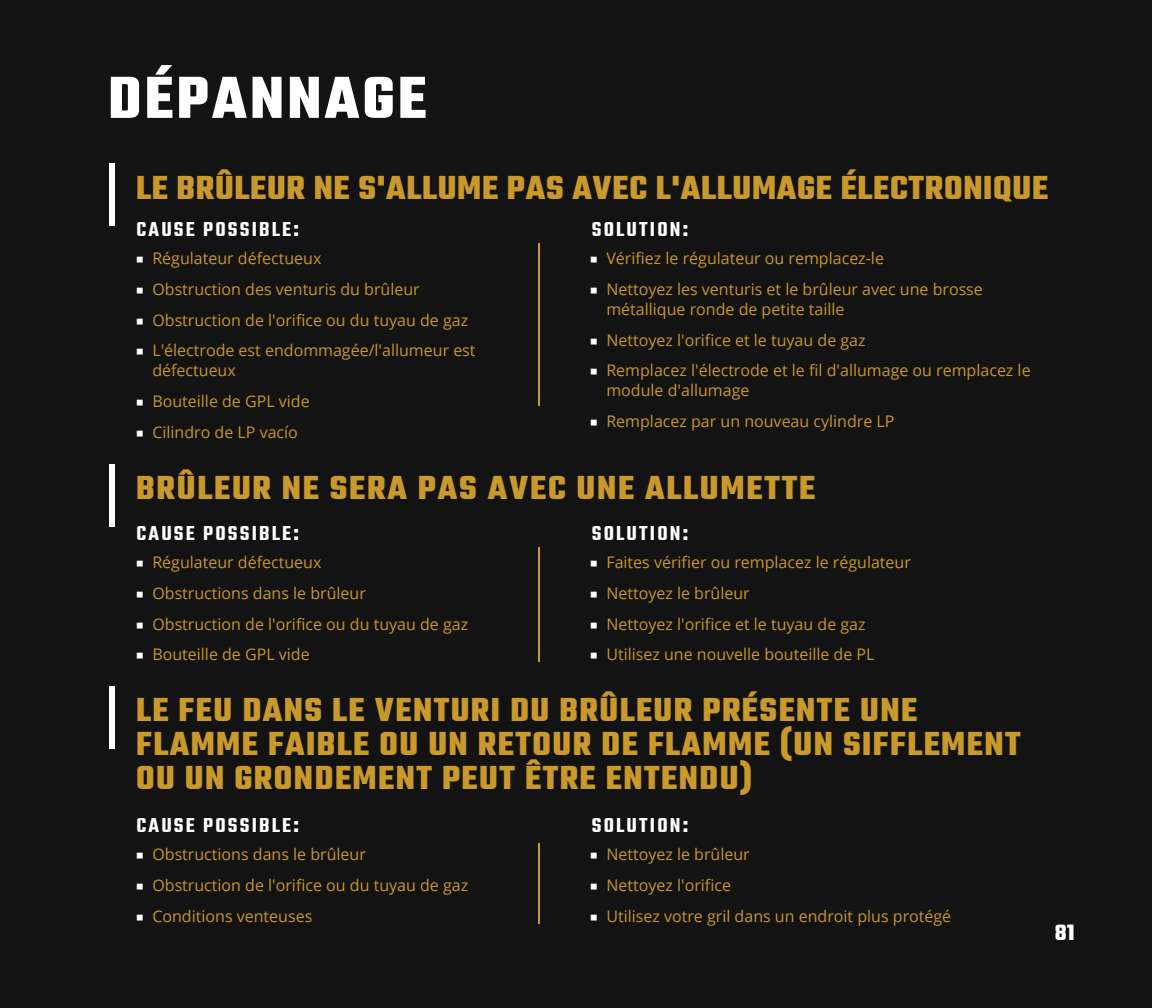
<style>
.page{position:relative;width:1152px;height:1008px;background:#141313}
.page>*{position:absolute;margin:0;border:0;box-sizing:border-box;transform-origin:0 0}
.t1{font:700 64px "Teko";letter-spacing:.05em;color:#fff}
.t2{font:700 36px/34px "Teko";letter-spacing:.04em;color:#ca992b}
.t3{font:700 36px "Teko";letter-spacing:.02em;color:#ca992b}
.t4{font:700 24px "Teko";color:#fff}
.t5{font:600 22px "Teko";letter-spacing:.1em;color:#fff}
.t6{font:16px/20px "Open Sans";color:#c8972b}
.s1{font-weight:700}
.s2{font-family:"Kanit";font-size:12px;color:#fff}
</style>
<div class="page">
<hr style="left:538px;top:244px;width:2px;height:162px;background:#ca992b">
<div style="left:109px;top:164px;width:6px;height:62px;background:#fff"></div>
<div style="left:109px;top:465px;width:6px;height:62px;background:#fff"></div>
<hr style="left:538px;top:548px;width:2px;height:114px;background:#ca992b">
<div style="left:109px;top:687px;width:6px;height:62px;background:#fff"></div>
<hr style="left:538px;top:843px;width:2px;height:81px;background:#ca992b">
<p class="t1" style="left:108px;top:57px;width:320px">DÉPANNAGE</p>
<p class="t3" style="left:136px;top:164px;width:914px">LE BRÛLEUR NE S'ALLUME PAS AVEC L'ALLUMAGE ÉLECTRONIQUE</p>
<p class="t5" style="left:136px;top:215px;width:164px">CAUSE POSSIBLE<span class="s1">:</span></p>
<p class="t5" style="left:592px;top:215px;width:98px">SOLUTION<span class="s1">:</span></p>
<p class="t6" style="left:136px;top:248px;width:186px"><span class="s2">■</span> Régulateur défectueux</p>
<p class="t6" style="left:136px;top:279px;width:285px"><span class="s2">■</span> Obstruction des venturis du brûleur</p>
<p class="t6" style="left:136px;top:309px;width:333px"><span class="s2">■</span> Obstruction de l'orifice ou du tuyau de gaz</p>
<p class="t6" style="left:152px;top:340px;width:325px;text-indent:-16px"><span class="s2">■</span> L'électrode est endommagée/l'allumeur est défectueux</p>
<p class="t6" style="left:136px;top:391px;width:175px"><span class="s2">■</span> Bouteille de GPL vide</p>
<p class="t6" style="left:136px;top:422px;width:163px"><span class="s2">■</span> Cilindro de LP vacío</p>
<p class="t6" style="left:590px;top:248px;width:295px"><span class="s2">■</span> Vérifiez le régulateur ou remplacez-le</p>
<p class="t6" style="left:606px;top:279px;width:378px;text-indent:-16px"><span class="s2">■</span> Nettoyez les venturis et le brûleur avec une brosse métallique ronde de petite taille</p>
<p class="t6" style="left:590px;top:329px;width:277px"><span class="s2">■</span> Nettoyez l'orifice et le tuyau de gaz</p>
<p class="t6" style="left:606px;top:360px;width:426px;text-indent:-16px"><span class="s2">■</span> Remplacez l'électrode et le fil d'allumage ou remplacez le module d'allumage</p>
<p class="t6" style="left:590px;top:411px;width:306px"><span class="s2">■</span> Remplacez par un nouveau cylindre LP</p>
<p class="t2" style="left:136px;top:473px;width:681px">BRÛLEUR NE SERA PAS AVEC UNE ALLUMETTE</p>
<p class="t5" style="left:136px;top:519px;width:164px">CAUSE POSSIBLE<span class="s1">:</span></p>
<p class="t5" style="left:592px;top:519px;width:98px">SOLUTION<span class="s1">:</span></p>
<p class="t6" style="left:590px;top:552px;width:322px"><span class="s2">■</span> Faites vérifier ou remplacez le régulateur</p>
<p class="t6" style="left:590px;top:583px;width:161px"><span class="s2">■</span> Nettoyez le brûleur</p>
<p class="t6" style="left:590px;top:613px;width:277px"><span class="s2">■</span> Nettoyez l'orifice et le tuyau de gaz</p>
<p class="t6" style="left:590px;top:644px;width:286px"><span class="s2">■</span> Utilisez une nouvelle bouteille de PL</p>
<p class="t2" style="left:136px;top:695px;width:886px">LE FEU DANS LE VENTURI DU BRÛLEUR PRÉSENTE UNE<br>FLAMME FAIBLE OU UN RETOUR DE FLAMME (UN SIFFLEMENT<br>OU UN GRONDEMENT PEUT ÊTRE ENTENDU)</p>
<p class="t6" style="left:136px;top:552px;width:186px"><span class="s2">■</span> Régulateur défectueux</p>
<p class="t6" style="left:136px;top:583px;width:231px"><span class="s2">■</span> Obstructions dans le brûleur</p>
<p class="t6" style="left:136px;top:613px;width:333px"><span class="s2">■</span> Obstruction de l'orifice ou du tuyau de gaz</p>
<p class="t6" style="left:136px;top:644px;width:175px"><span class="s2">■</span> Bouteille de GPL vide</p>
<p class="t5" style="left:136px;top:811px;width:164px">CAUSE POSSIBLE<span class="s1">:</span></p>
<p class="t5" style="left:592px;top:811px;width:98px">SOLUTION<span class="s1">:</span></p>
<p class="t6" style="left:590px;top:844px;width:161px"><span class="s2">■</span> Nettoyez le brûleur</p>
<p class="t6" style="left:590px;top:875px;width:142px"><span class="s2">■</span> Nettoyez l'orifice</p>
<p class="t6" style="left:590px;top:905px;width:362px"><span class="s2">■</span> Utilisez votre gril dans un endroit plus protégé</p>
<p class="t6" style="left:136px;top:844px;width:231px"><span class="s2">■</span> Obstructions dans le brûleur</p>
<p class="t6" style="left:136px;top:875px;width:333px"><span class="s2">■</span> Obstruction de l'orifice ou du tuyau de gaz</p>
<p class="t6" style="left:136px;top:905px;width:177px"><span class="s2">■</span> Conditions venteuses</p>
<p class="t4" style="left:1055px;top:918px;width:21px">81</p>
</div>
